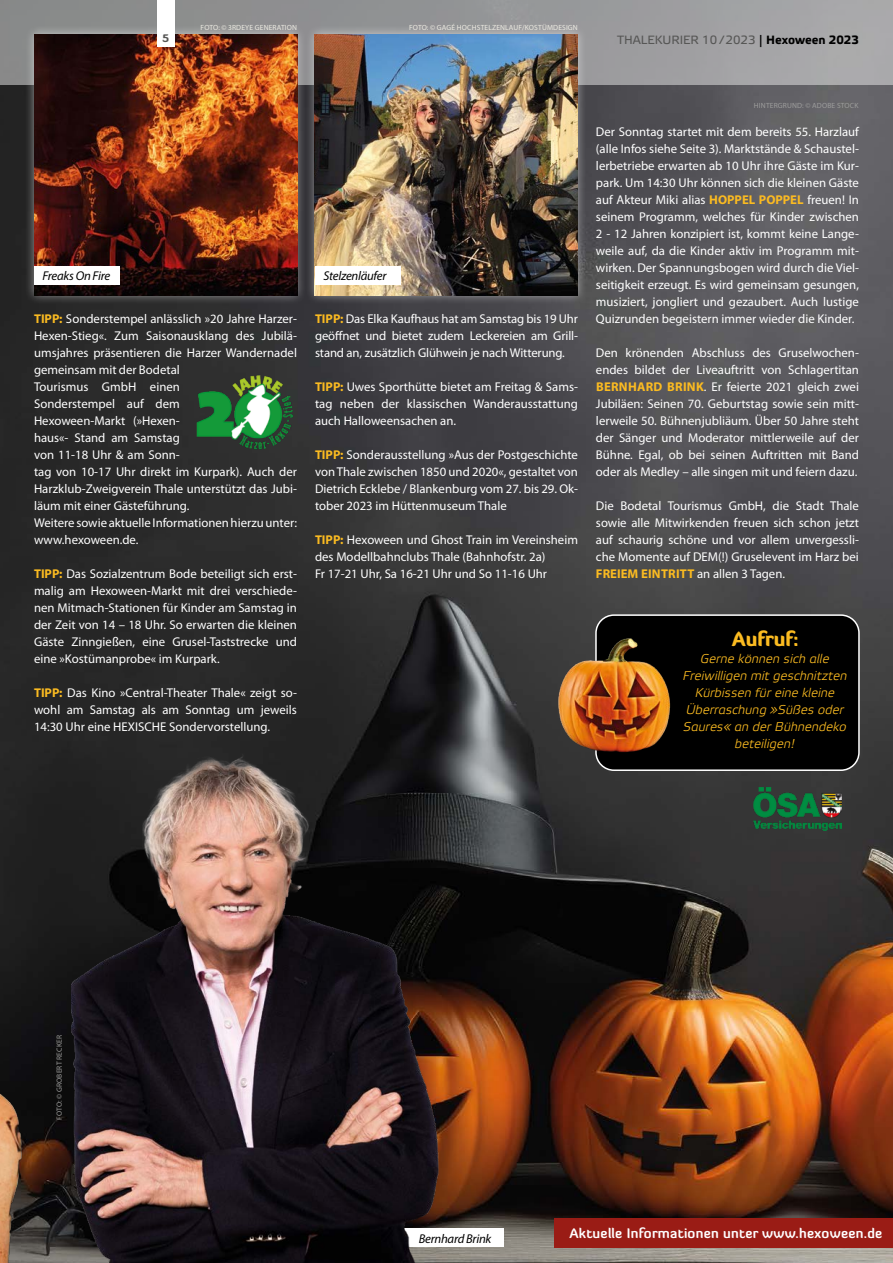
<style>
.page{position:relative;width:893px;height:1263px;background:#fff}
.page>*{position:absolute;margin:0;border:0;box-sizing:border-box;transform-origin:0 0}
.t1{font:900 19.5px "Diavlo";color:#fbbb21}
.t2{font:700 13.5px "Diavlo";letter-spacing:.02em;color:#fff}
.t3{font:12.75px/17px "Myriad Pro";color:#fff;text-align:justify}
.t4{font:italic 12.75px/17px "Elektra Light Pro";color:#fbbb21;text-align:center}
.t5{font:italic 12.75px "Myriad Pro";letter-spacing:-.02em;color:#000}
.t6{font:12px "Elektra Text Pro";color:#575756}
.t7{font:900 10.5px "Diavlo";color:#575756}
.t8{font:7.5px "Myriad Pro";letter-spacing:.02em;color:#eceae1}
.t9{font:7.5px "Myriad Pro";letter-spacing:.02em;color:#9d9d9c}
.s1{color:#000}
.s2{font-weight:700;color:#000}
.s3{font-weight:700;color:#fbbb21}
</style>
<div class="page">
<img style="left:0;top:85px;width:893px;height:1178px">
<div style="left:0;top:0;width:893px;height:85px;background:linear-gradient(to right,#848686,#a7a7aa)"></div>
<img style="left:34px;top:841px;width:26px;height:422px">
<div style="left:24px;top:24px;width:283px;height:281px;background:#fff;opacity:.5"></div>
<img style="left:34px;top:34px;width:263px;height:262px">
<div style="left:305px;top:24px;width:282px;height:281px;background:#fff;opacity:.5"></div>
<img style="left:315px;top:34px;width:263px;height:262px">
<div style="left:554px;top:1218px;width:339px;height:30px;background:#9a1c15"></div>
<img style="left:193px;top:371px;width:105px;height:83px">
<div style="left:34px;top:266px;width:85px;height:18px;background:#fff"></div>
<div style="left:315px;top:266px;width:85px;height:18px;background:#fff"></div>
<div style="left:596px;top:615px;width:263px;height:155px;background:#000;border-radius:18px"></div>
<div style="left:595px;top:614px;width:265px;height:157px;border:2px solid #fff;border-radius:18px"></div>
<img style="left:522px;top:617px;width:187px;height:158px">
<div style="left:376px;top:1229px;width:128px;height:18px;background:#fff"></div>
<img style="left:753px;top:787px;width:88px;height:43px">
<div style="left:157px;top:0;width:17px;height:47px;background:#fff"></div>
<img style="left:71px;top:742px;width:375px;height:521px">
<img style="left:0;top:841px;width:34px;height:422px">
<p class="t7" style="left:163px;top:31px;width:8px">5</p>
<p class="t8" style="left:201px;top:23px;width:98px">FOTO: © 3RDEYE GENERATION</p>
<p class="t8" style="left:409px;top:23px;width:170px">FOTO: © GAGÉ HOCHSTELZENLAUF/KOSTÜMDESIGN</p>
<p class="t6" style="left:617px;top:33px;width:243px">THALEKURIER 10/2023 <span class="s1">|</span> <span class="s2">Hexoween 2023</span></p>
<p class="t5" style="left:43px;top:269px;width:69px">Freaks On Fire</p>
<p class="t5" style="left:323px;top:269px;width:65px">Stelzenläufer</p>
<p class="t3" style="left:34px;top:311px;width:264px;text-align:left"><span class="s3">TIPP:</span> Sonderstempel anlässlich »20 Jahre Harzer-Hexen-Stieg«. Zum Saisonausklang des Jubilä&shy;umsjahres präsentieren die Harzer Wandernadel gemeinsam mit der Bodetal<br>Tourismus GmbH einen<br>Sonderstempel auf dem<br>Hexoween-Markt (»Hexen-<br>haus«- Stand am Samstag<br>von 11-18 Uhr &amp; am Sonn-<br>tag von 10-17 Uhr direkt im Kurpark). Auch der Harzklub-Zweigverein Thale unterstützt das Jubi&shy;läum mit einer Gästeführung.<br>Weitere sowie aktuelle Informationen hierzu unter: www.hexoween.de.</p>
<p class="t3" style="left:34px;top:566px;width:264px"><span class="s3">TIPP:</span> Das Sozialzentrum Bode beteiligt sich erst&shy;malig am Hexoween-Markt mit drei verschiede&shy;nen Mitmach-Stationen für Kinder am Samstag in der Zeit von 14 – 18 Uhr. So erwarten die kleinen Gäste Zinngießen, eine Grusel-Taststrecke und eine »Kostümanprobe« im Kurpark.</p>
<p class="t3" style="left:34px;top:685px;width:264px"><span class="s3">TIPP:</span> Das Kino »Central-Theater Thale« zeigt so&shy;wohl am Samstag als am Sonntag um jeweils 14:30 Uhr eine HEXISCHE Sondervorstellung.</p>
<p class="t3" style="left:315px;top:311px;width:264px"><span class="s3">TIPP:</span> Das Elka Kaufhaus hat am Samstag bis 19 Uhr geöffnet und bietet zudem Leckereien am Grill&shy;stand an, zusätzlich Glühwein je nach Witterung.</p>
<p class="t3" style="left:315px;top:379px;width:264px"><span class="s3">TIPP:</span> Uwes Sporthütte bietet am Freitag &amp; Sams&shy;tag neben der klassischen Wanderausstattung auch Halloweensachen an.</p>
<p class="t3" style="left:315px;top:447px;width:264px"><span class="s3">TIPP:</span> Sonderausstellung »Aus der Postgeschichte von Thale zwischen 1850 und 2020«, gestaltet von Dietrich Ecklebe / Blankenburg vom 27. bis 29. Ok&shy;tober 2023 im Hüttenmuseum Thale</p>
<p class="t3" style="left:315px;top:532px;width:264px;text-align:left"><span class="s3">TIPP:</span> Hexoween und Ghost Train im Vereinsheim des Modellbahnclubs Thale (Bahnhofstr. 2a)<br>Fr 17-21 Uhr, Sa 16-21 Uhr und So 11-16 Uhr</p>
<p class="t9" style="left:754px;top:101px;width:106px">HINTERGRUND: © ADOBE STOCK</p>
<p class="t3" style="left:596px;top:124px;width:264px">Der Sonntag startet mit dem bereits 55. Harzlauf (alle Infos siehe Seite 3). Marktstände &amp; Schaustel&shy;lerbetriebe erwarten ab 10 Uhr ihre Gäste im Kur&shy;park. Um 14:30 Uhr können sich die kleinen Gäste auf Akteur Miki alias <span class="s3">HOPPEL POPPEL</span> freuen! In seinem Programm, welches für Kinder zwischen 2 - 12 Jahren konzipiert ist, kommt keine Lange&shy;weile auf, da die Kinder aktiv im Programm mit&shy;wirken. Der Spannungsbogen wird durch die Viel&shy;seitigkeit erzeugt. Es wird gemeinsam gesungen, musiziert, jongliert und gezaubert. Auch lustige Quizrunden begeistern immer wieder die Kinder.</p>
<p class="t3" style="left:596px;top:345px;width:264px">Den krönenden Abschluss des Gruselwochen&shy;endes bildet der Liveauftritt von Schlagertitan <span class="s3">BERNHARD BRINK</span>. Er feierte 2021 gleich zwei Jubiläen: Seinen 70. Geburtstag sowie sein mitt&shy;lerweile 50. Bühnenjubliäum. Über 50 Jahre steht der Sänger und Moderator mittlerweile auf der Bühne. Egal, ob bei seinen Auftritten mit Band oder als Medley – alle singen mit und feiern dazu.</p>
<p class="t3" style="left:596px;top:498px;width:264px">Die Bodetal Tourismus GmbH, die Stadt Thale sowie alle Mitwirkenden freuen sich schon jetzt auf schaurig schöne und vor allem unvergessli&shy;che Momente auf DEM(!) Gruselevent im Harz bei <span class="s3">FREIEM EINTRITT</span> an allen 3 Tagen.</p>
<h1 class="t1" style="left:732px;top:627px;width:68px">Aufruf:</h1>
<p class="t4" style="left:683px;top:651px;width:166px">Gerne können sich alle<br>Freiwilligen mit geschnitzten<br>Kürbissen für eine kleine<br>Überraschung »Süßes oder<br>Saures« an der Bühnendeko beteiligen!</p>
<p class="t9" style="left:55px;top:1120px;width:86px;rotate:-90deg">FOTO: © GROBERT RECKER</p>
<p class="t5" style="left:419px;top:1231px;width:74px">Bernhard Brink</p>
<p class="t2" style="left:569px;top:1225px;width:314px">Aktuelle Informationen unter www.hexoween.de</p>
</div>
